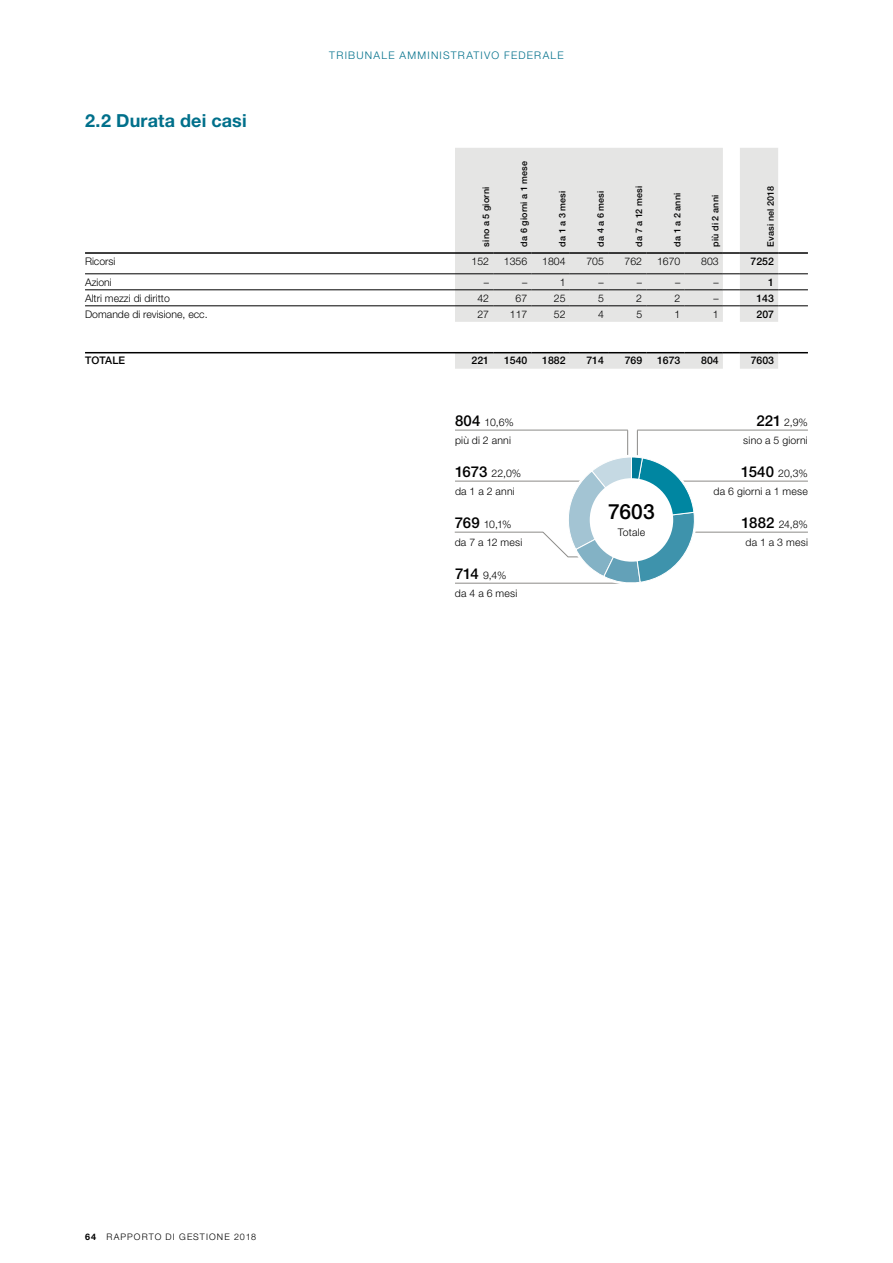
<style>
.page{position:relative;width:893px;height:1263px;background:#fff}
.page>*{position:absolute;margin:0;border:0;box-sizing:border-box;transform-origin:0 0}
.t1{font:500 21px "Helvetica Neue LT Pro";color:#000}
.t2{font:700 18px "Helvetica Neue LT Pro";letter-spacing:.01em;color:#00708b}
.t3{font:300 10.5px/18.3px "Helvetica Neue LT Pro";color:#000}
.t4{font:300 10.5px/18.3px "Helvetica Neue LT Pro";letter-spacing:.02em;color:#000;text-align:right}
.t5{font:500 10.5px "Helvetica Neue LT Pro";color:#000}
.t6{font:300 10.5px "Helvetica Neue LT Pro";letter-spacing:.12em;color:#00708b}
.t7{font:500 9px "Helvetica Neue LT Pro";letter-spacing:.025em;color:#000}
.t8{font:300 9px "Helvetica Neue LT Pro";letter-spacing:.12em;color:#000}
.s1{font-weight:500;font-size:15px}
.s2{font-weight:700}
</style>
<div class="page">
<svg style="left:455px;top:148px;width:323px;height:221px;fill:#e5e5e4"></svg>
<hr style="left:85px;top:290px;width:370px;height:1px;background:#000">
<hr style="left:455px;top:290px;width:38px;height:1px;background:#000">
<hr style="left:493px;top:290px;width:38px;height:1px;background:#000">
<hr style="left:531px;top:290px;width:39px;height:1px;background:#000">
<hr style="left:570px;top:290px;width:38px;height:1px;background:#000">
<hr style="left:608px;top:290px;width:38px;height:1px;background:#000">
<hr style="left:646px;top:290px;width:39px;height:1px;background:#000">
<hr style="left:85px;top:306px;width:370px;height:1px;background:#000">
<hr style="left:455px;top:306px;width:38px;height:1px;background:#000">
<hr style="left:493px;top:306px;width:38px;height:1px;background:#000">
<hr style="left:531px;top:306px;width:39px;height:1px;background:#000">
<hr style="left:570px;top:306px;width:38px;height:1px;background:#000">
<hr style="left:608px;top:306px;width:38px;height:1px;background:#000">
<hr style="left:646px;top:306px;width:39px;height:1px;background:#000">
<hr style="left:685px;top:306px;width:38px;height:1px;background:#000">
<svg style="left:723px;top:306px;width:17px;height:1px"></svg>
<hr style="left:740px;top:306px;width:38px;height:1px;background:#000">
<hr style="left:778px;top:306px;width:30px;height:1px;background:#000">
<hr style="left:455px;top:274px;width:38px;height:1px;background:#000">
<hr style="left:493px;top:274px;width:38px;height:1px;background:#000">
<hr style="left:531px;top:274px;width:39px;height:1px;background:#000">
<hr style="left:570px;top:274px;width:38px;height:1px;background:#000">
<hr style="left:608px;top:274px;width:38px;height:1px;background:#000">
<hr style="left:646px;top:274px;width:39px;height:1px;background:#000">
<hr style="left:685px;top:274px;width:38px;height:1px;background:#000">
<svg style="left:723px;top:274px;width:17px;height:1px"></svg>
<hr style="left:740px;top:274px;width:38px;height:1px;background:#000">
<hr style="left:778px;top:274px;width:30px;height:1px;background:#000">
<hr style="left:685px;top:290px;width:38px;height:1px;background:#000">
<svg style="left:723px;top:290px;width:17px;height:1px"></svg>
<hr style="left:740px;top:290px;width:38px;height:1px;background:#000">
<hr style="left:778px;top:290px;width:30px;height:1px;background:#000">
<hr style="left:85px;top:274px;width:370px;height:1px;background:#000">
<hr style="left:85px;top:252px;width:370px;height:2px;background:#000">
<hr style="left:778px;top:252px;width:30px;height:2px;background:#000">
<hr style="left:85px;top:352px;width:370px;height:1px;background:#000">
<hr style="left:778px;top:352px;width:30px;height:1px;background:#000">
<hr style="left:455px;top:352px;width:38px;height:1px;background:#000">
<hr style="left:493px;top:352px;width:38px;height:1px;background:#000">
<hr style="left:531px;top:352px;width:39px;height:1px;background:#000">
<hr style="left:570px;top:352px;width:38px;height:1px;background:#000">
<hr style="left:608px;top:352px;width:38px;height:1px;background:#000">
<hr style="left:646px;top:352px;width:39px;height:1px;background:#000">
<hr style="left:685px;top:352px;width:38px;height:1px;background:#000">
<svg style="left:723px;top:352px;width:17px;height:1px"></svg>
<hr style="left:740px;top:352px;width:38px;height:1px;background:#000">
<hr style="left:455px;top:252px;width:38px;height:2px;background:#000">
<hr style="left:493px;top:252px;width:38px;height:2px;background:#000">
<hr style="left:531px;top:252px;width:39px;height:2px;background:#000">
<hr style="left:570px;top:252px;width:38px;height:2px;background:#000">
<hr style="left:608px;top:252px;width:38px;height:2px;background:#000">
<hr style="left:646px;top:252px;width:39px;height:2px;background:#000">
<hr style="left:685px;top:252px;width:38px;height:2px;background:#000">
<svg style="left:723px;top:252px;width:17px;height:2px"></svg>
<hr style="left:740px;top:252px;width:38px;height:2px;background:#000">
<hr style="left:455px;top:583px;width:174px;height:1px;background:#8c8b88">
<hr style="left:637px;top:430px;width:171px;height:1px;background:#8c8b88">
<hr style="left:455px;top:430px;width:173px;height:1px;background:#8c8b88">
<hr style="left:678px;top:532px;width:130px;height:1px;background:#8c8b88">
<hr style="left:660px;top:481px;width:148px;height:1px;background:#8c8b88">
<hr style="left:455px;top:481px;width:136px;height:1px;background:#8c8b88">
<hr style="left:455px;top:532px;width:88px;height:1px;background:#8c8b88">
<svg style="left:542px;top:430px;width:155px;height:154px"></svg>
<div style="left:590px;top:478px;width:83px;height:84px;background:#fff;border-radius:50%"></div>
<h2 class="t2" style="left:85px;top:109px;width:163px">2.2 Durata dei casi</h2>
<p class="t6" style="left:329px;top:48px;width:236px">TRIBUNALE AMMINISTRATIVO FEDERALE</p>
<p class="t7" style="left:480px;top:247px;width:62px;rotate:-90deg">sino a 5 giorni</p>
<p class="t7" style="left:519px;top:247px;width:87px;rotate:-90deg">da 6 giorni a 1 mese</p>
<p class="t7" style="left:557px;top:247px;width:58px;rotate:-90deg">da 1 a 3 mesi</p>
<p class="t7" style="left:595px;top:247px;width:58px;rotate:-90deg">da 4 a 6 mesi</p>
<p class="t7" style="left:633px;top:247px;width:62px;rotate:-90deg">da 7 a 12 mesi</p>
<p class="t7" style="left:672px;top:247px;width:55px;rotate:-90deg">da 1 a 2 anni</p>
<p class="t7" style="left:710px;top:247px;width:53px;rotate:-90deg">più di 2 anni</p>
<p class="t7" style="left:765px;top:247px;width:62px;rotate:-90deg">Evasi nel 2018</p>
<p class="t3" style="left:85px;top:252px;width:32px">Ricorsi</p>
<p class="t3" style="left:471px;top:252px;width:19px">152</p>
<p class="t3" style="left:504px;top:252px;width:25px">1356</p>
<p class="t3" style="left:542px;top:252px;width:25px">1804</p>
<p class="t3" style="left:586px;top:252px;width:19px">705</p>
<p class="t3" style="left:625px;top:252px;width:19px">762</p>
<p class="t3" style="left:657px;top:252px;width:25px">1670</p>
<p class="t3" style="left:701px;top:252px;width:19px">803</p>
<p class="t5" style="left:751px;top:255px;width:25px">7252</p>
<p class="t3" style="left:85px;top:272px;width:28px">Azioni</p>
<p class="t3" style="left:484px;top:272px;width:7px">–</p>
<p class="t3" style="left:522px;top:272px;width:7px">–</p>
<p class="t3" style="left:560px;top:272px;width:7px">1</p>
<p class="t3" style="left:599px;top:272px;width:7px">–</p>
<p class="t3" style="left:637px;top:272px;width:7px">–</p>
<p class="t3" style="left:675px;top:272px;width:7px">–</p>
<p class="t3" style="left:713px;top:272px;width:7px">–</p>
<p class="t5" style="left:768px;top:275px;width:7px">1</p>
<p class="t3" style="left:85px;top:288px;width:86px">Altri mezzi di diritto</p>
<p class="t3" style="left:477px;top:288px;width:13px">42</p>
<p class="t3" style="left:516px;top:288px;width:13px">67</p>
<p class="t3" style="left:554px;top:288px;width:13px">25</p>
<p class="t3" style="left:598px;top:288px;width:7px">5</p>
<p class="t3" style="left:636px;top:288px;width:7px">2</p>
<p class="t3" style="left:675px;top:288px;width:7px">2</p>
<p class="t3" style="left:713px;top:288px;width:7px">–</p>
<p class="t5" style="left:756px;top:291px;width:19px">143</p>
<p class="t3" style="left:85px;top:304px;width:124px">Domande di revisione, ecc.</p>
<p class="t3" style="left:477px;top:304px;width:13px">27</p>
<p class="t3" style="left:510px;top:304px;width:19px">117</p>
<p class="t3" style="left:554px;top:304px;width:13px">52</p>
<p class="t3" style="left:598px;top:304px;width:7px">4</p>
<p class="t3" style="left:636px;top:304px;width:7px">5</p>
<p class="t3" style="left:675px;top:304px;width:7px">1</p>
<p class="t3" style="left:713px;top:304px;width:7px">1</p>
<p class="t5" style="left:756px;top:307px;width:19px">207</p>
<p class="t5" style="left:85px;top:354px;width:42px">TOTALE</p>
<p class="t5" style="left:472px;top:354px;width:19px">221</p>
<p class="t5" style="left:504px;top:354px;width:25px">1540</p>
<p class="t5" style="left:542px;top:354px;width:25px">1882</p>
<p class="t5" style="left:586px;top:354px;width:19px">714</p>
<p class="t5" style="left:625px;top:354px;width:19px">769</p>
<p class="t5" style="left:657px;top:354px;width:25px">1673</p>
<p class="t5" style="left:701px;top:354px;width:19px">804</p>
<p class="t5" style="left:751px;top:354px;width:25px">7603</p>
<p class="t4" style="left:455px;top:412px;width:60px;text-align:left"><span class="s1">804</span> 10,6% più di 2 anni</p>
<p class="t3" style="left:455px;top:464px;width:68px"><span class="s1">1673</span> 22,0% da 1 a 2 anni</p>
<p class="t4" style="left:455px;top:515px;width:69px;text-align:left"><span class="s1">769</span> 10,1% da 7 a 12 mesi</p>
<p class="t3" style="left:455px;top:566px;width:64px"><span class="s1">714</span> 9,4% da 4 a 6 mesi</p>
<h1 class="t1" style="left:608px;top:499px;width:48px">7603</h1>
<p class="t3" style="left:618px;top:522px;width:29px">Totale</p>
<p class="t4" style="left:743px;top:412px;width:66px"><span class="s1">221</span> 2,9% sino a 5 giorni</p>
<p class="t4" style="left:714px;top:464px;width:96px"><span class="s1">1540</span> 20,3%<br>da 6 giorni a 1 mese</p>
<p class="t3" style="left:742px;top:515px;width:68px;text-align:center"><span class="s1">1882</span> 24,8% da 1 a 3 mesi</p>
<p class="t8" style="left:85px;top:1231px;width:173px"><span class="s2">64</span> RAPPORTO DI GESTIONE 2018</p>
</div>
